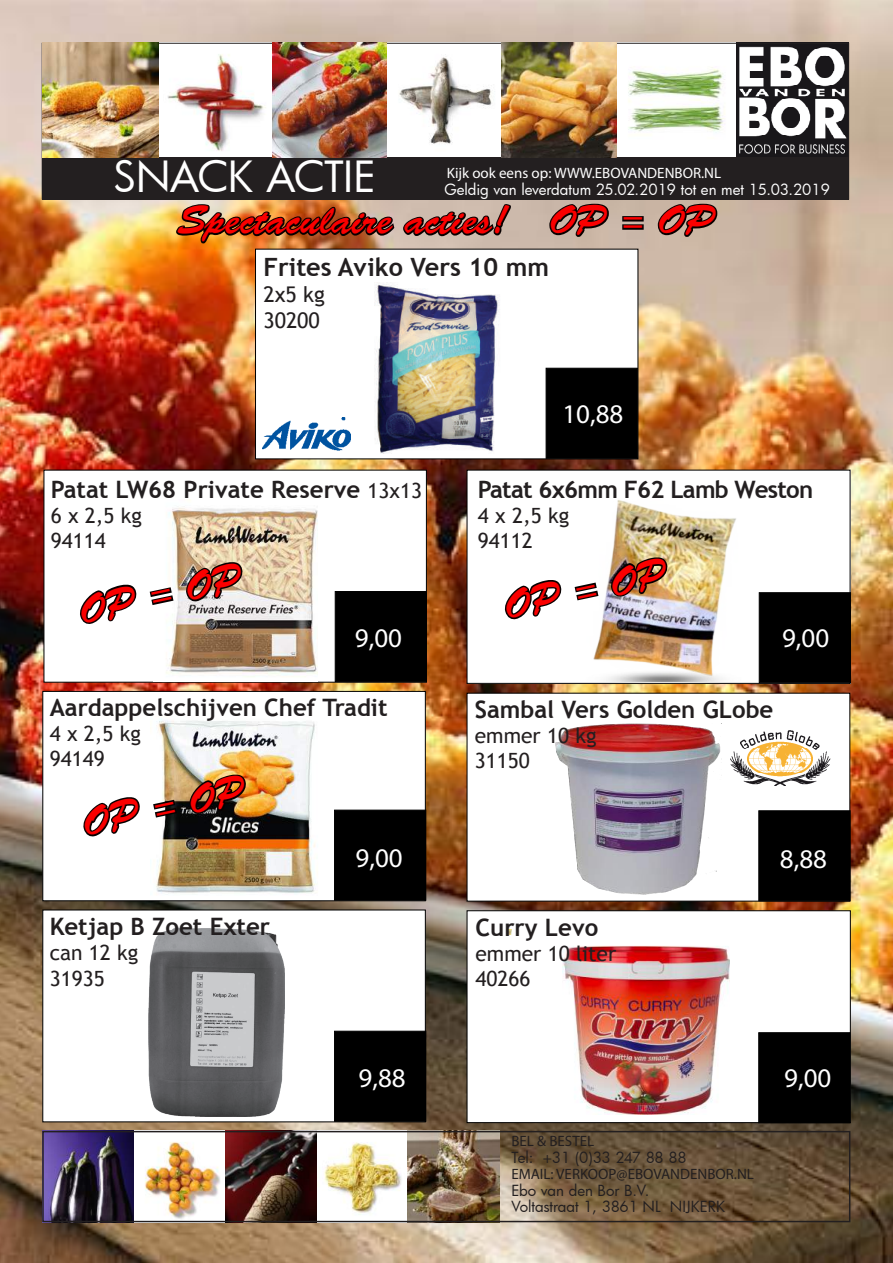
<style>
.page{position:relative;width:893px;height:1263px;background:#fff}
.page>*{position:absolute;margin:0;border:0;box-sizing:border-box;transform-origin:0 0}
.t1{font:42px "Futura";letter-spacing:-.015em;color:#fff}
.t2{font:40.5px "Brush Script Std";color:#fa0000}
.t3{font:27px "Myriad Pro";color:#fff}
.t4{font:25.65px "Myriad Pro";color:#fff}
.t5{font:700 25.2px "Trebuchet MS";color:#231f20}
.t6{font:700 24px "Trebuchet MS";color:#231f20}
.t7{font:700 24px "Trebuchet MS";letter-spacing:-.03em;color:#231f20}
.t8{font:21.6px/26px "Trebuchet MS";color:#231f20}
.t9{font:21px/25.2px "Trebuchet MS";color:#231f20}
.t10{font:15px "Futura";color:#fff}
.t11{font:15px/16.5px "Futura";letter-spacing:-.005em;color:#231f20}
.t12{font:15px "Myriad Pro";color:#231f20}
.t13{font:15px "Myriad Pro";color:#fff}
.t14{font:15px "Futura";letter-spacing:-.03em;color:#231f20}
.s1{font-weight:400;font-size:21px}
</style>
<div class="page">
<img style="left:0;top:0;width:893px;height:1263px">
<div style="left:44px;top:470px;width:383px;height:212px;background:#fff"></div>
<div style="left:255px;top:249px;width:383px;height:210px;background:#fff"></div>
<div style="left:467px;top:693px;width:383px;height:208px;background:#fff"></div>
<div style="left:42px;top:910px;width:384px;height:212px;background:#fff;border:1px solid #000"></div>
<img style="left:617px;top:45px;width:230px;height:112px">
<img style="left:387px;top:45px;width:230px;height:112px">
<img style="left:158px;top:45px;width:114px;height:112px">
<img style="left:45px;top:1134px;width:454px;height:85px">
<div style="left:43px;top:157px;width:806px;height:43px;background:#231f20"></div>
<div style="left:42px;top:1131px;width:808px;height:91px;border:2px solid #231f20"></div>
<div style="left:42px;top:691px;width:384px;height:210px;background:#fff;border:1px solid #000"></div>
<img style="left:469px;top:472px;width:379px;height:210px">
<div style="left:467px;top:470px;width:383px;height:214px;border:1px solid #000"></div>
<div style="left:546px;top:368px;width:92px;height:90px;background:#000;border:1px solid #000"></div>
<img style="left:262px;top:417px;width:88px;height:34px">
<img style="left:42px;top:43px;width:116px;height:114px">
<img style="left:502px;top:43px;width:115px;height:113px">
<img style="left:272px;top:43px;width:115px;height:85px">
<img style="left:374px;top:282px;width:125px;height:172px">
<div style="left:334px;top:810px;width:92px;height:90px;background:#000;border:1px solid #000"></div>
<div style="left:467px;top:910px;width:384px;height:213px;background:#fff;border:1px solid #000"></div>
<div style="left:759px;top:592px;width:92px;height:91px;background:#000;border:1px solid #000"></div>
<img style="left:175px;top:128px;width:337px;height:117px">
<img style="left:548px;top:0;width:62px;height:238px">
<div style="left:622px;top:216px;width:22px;height:6px;border:3px solid #080000"></div>
<div style="left:622px;top:224px;width:22px;height:6px;border:3px solid #080000"></div>
<svg style="left:656px;top:0;width:63px;height:238px"></svg>
<div style="left:334px;top:1031px;width:92px;height:90px;background:#000;border:1px solid #000"></div>
<div style="left:759px;top:810px;width:91px;height:91px;background:#000;border:1px solid #000"></div>
<div style="left:335px;top:591px;width:92px;height:91px;background:#000;border:1px solid #000"></div>
<svg style="left:506px;top:930px;width:5px;height:5px"></svg>
<div style="left:758px;top:1032px;width:92px;height:91px;background:#000;border:1px solid #000"></div>
<img style="left:731px;top:730px;width:100px;height:55px">
<img style="left:153px;top:499px;width:165px;height:182px">
<svg style="left:80px;top:584px;width:57px;height:40px"></svg>
<svg style="left:149px;top:585px;width:26px;height:22px"></svg>
<svg style="left:186px;top:561px;width:57px;height:42px;background:#82756a"></svg>
<img style="left:563px;top:487px;width:180px;height:194px">
<svg style="left:504px;top:579px;width:57px;height:42px"></svg>
<svg style="left:573px;top:581px;width:27px;height:21px"></svg>
<img style="left:610px;top:556px;width:58px;height:42px">
<img style="left:150px;top:719px;width:166px;height:175px">
<svg style="left:83px;top:797px;width:57px;height:40px"></svg>
<svg style="left:151px;top:798px;width:28px;height:21px"></svg>
<img style="left:189px;top:774px;width:57px;height:41px">
<img style="left:555px;top:724px;width:166px;height:171px">
<img style="left:148px;top:928px;width:137px;height:189px">
<img style="left:563px;top:946px;width:167px;height:168px">
<h1 class="t1" style="left:113px;top:148px;width:264px">SNACK ACTIE</h1>
<p class="t13" style="left:447px;top:164px;width:276px">Kijk ook eens op: WWW.EBOVANDENBOR.NL</p>
<p class="t10" style="left:444px;top:179px;width:387px">Geldig van leverdatum 25.02.2019 tot en met 15.03.2019</p>
<h2 class="t2" style="left:177px;top:198px;width:538px">Spectaculaire acties! OP = OP</h2>
<p class="t5" style="left:263px;top:251px;width:287px">Frites Aviko Vers 10 mm</p>
<p class="t8" style="left:263px;top:281px;width:63px">2x5 kg<br>30200</p>
<p class="t3" style="left:562px;top:398px;width:62px">10,88</p>
<p class="t7" style="left:478px;top:474px;width:337px">Patat 6x6mm F62 Lamb Weston</p>
<p class="t9" style="left:478px;top:502px;width:93px">4 x 2,5 kg<br>94112</p>
<p class="t6" style="left:51px;top:474px;width:373px">Patat LW68 Private Reserve <span class="s1">13x13</span></p>
<p class="t9" style="left:51px;top:502px;width:93px">6 x 2,5 kg<br>94114</p>
<h2 class="t2" style="left:75px;top:589px;width:166px;rotate:-12deg">OP = OP</h2>
<h2 class="t2" style="left:500px;top:584px;width:166px;rotate:-12deg">OP = OP</h2>
<p class="t3" style="left:355px;top:621px;width:49px">9,00</p>
<p class="t3" style="left:782px;top:621px;width:49px">9,00</p>
<p class="t6" style="left:50px;top:692px;width:339px">Aardappelschijven Chef Tradit</p>
<p class="t9" style="left:50px;top:721px;width:93px">4 x 2,5 kg<br>94149</p>
<h2 class="t2" style="left:78px;top:801px;width:166px;rotate:-12deg">OP = OP</h2>
<p class="t6" style="left:50px;top:912px;width:222px">Ketjap B Zoet Exter</p>
<p class="t9" style="left:50px;top:940px;width:90px">can 12 kg<br>31935</p>
<p class="t3" style="left:356px;top:842px;width:49px">9,00</p>
<p class="t3" style="left:359px;top:1062px;width:49px">9,88</p>
<p class="t6" style="left:475px;top:694px;width:300px">Sambal Vers Golden GLobe</p>
<p class="t9" style="left:475px;top:723px;width:123px">emmer 10 kg<br>31150</p>
<p class="t6" style="left:475px;top:912px;width:124px">Curry Levo</p>
<p class="t9" style="left:475px;top:940px;width:142px">emmer 10 liter<br>40266</p>
<p class="t3" style="left:780px;top:842px;width:49px">8,88</p>
<p class="t4" style="left:783px;top:856px;width:59px">10,00</p>
<p class="t12" style="left:511px;top:1132px;width:84px">BEL &amp; BESTEL</p>
<p class="t14" style="left:511px;top:1147px;width:177px">Tel: +31 (0)33 247 88 88</p>
<p class="t12" style="left:511px;top:1165px;width:244px">EMAIL: VERKOOP@EBOVANDENBOR.NL</p>
<p class="t11" style="left:511px;top:1182px;width:215px">Ebo van den Bor B.V.<br>Voltastraat 1, 3861 NL NIJKERK</p>
<p class="t3" style="left:784px;top:1061px;width:49px">9,00</p>
</div>
